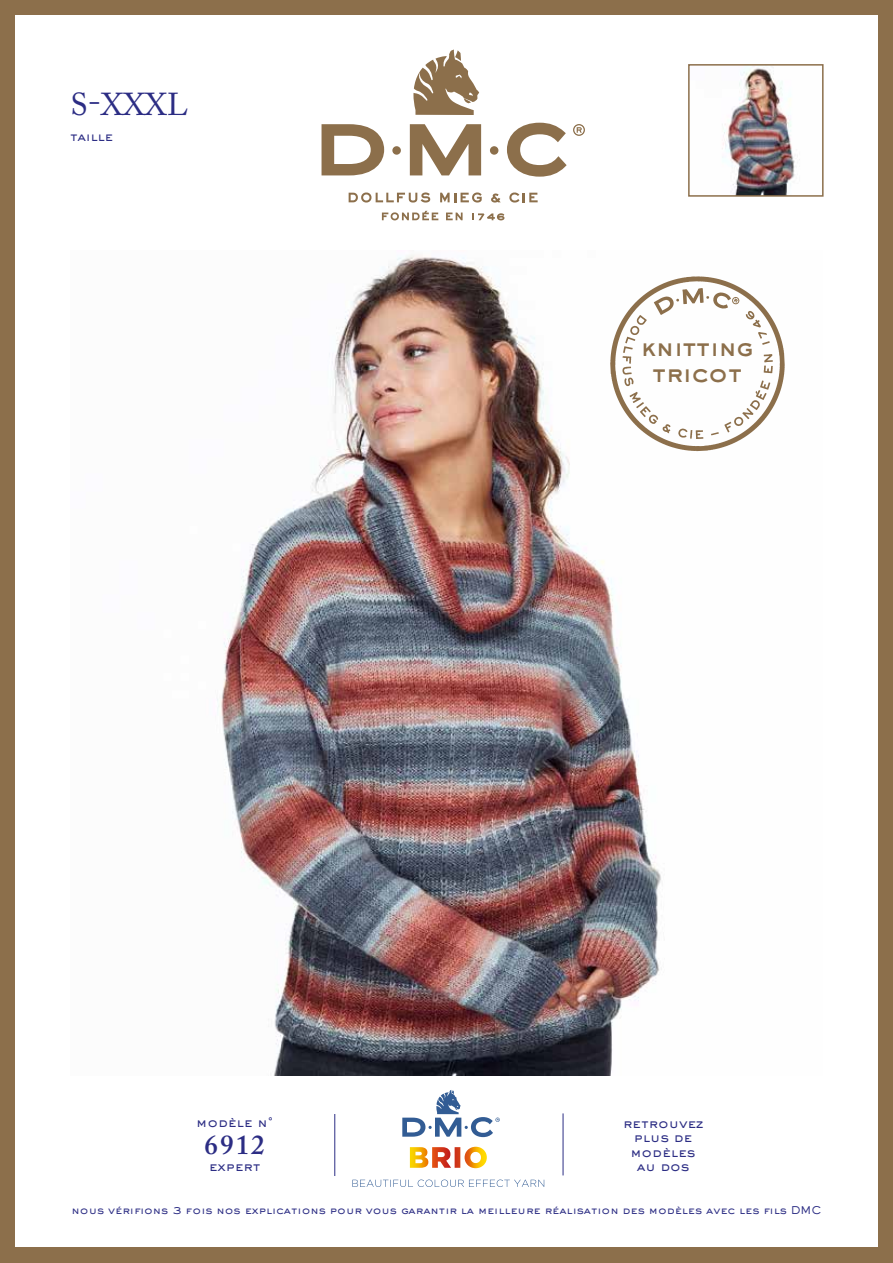
<style>
.page{position:relative;width:893px;height:1263px;background:#fff}
.page>*{position:absolute;margin:0;border:0;box-sizing:border-box;transform-origin:0 0}
.t1{font:31.5px "Adobe Caslon Pro";color:#2c2d84}
.t2{font:600 27.15px "Adobe Caslon Pro";color:#2c2d84}
.t3{font:800 24.45px/25.8px "Sackers Gothic Std";letter-spacing:-.04em;color:#8c6f4b;text-align:center}
.t4{font:500 12.75px/14.4px "Sackers Gothic Std";color:#2c2d84;text-align:center}
.t5{font:500 12.6px "Sackers Gothic Std";letter-spacing:-.02em;color:#2c2d84}
.t6{font:500 10.5px "Sackers Gothic Std";color:#2c2d84}
</style>
<div class="page">
<img style="left:217px;top:255px;width:481px;height:821px">
<img style="left:722px;top:68px;width:78px;height:126px">
<div style="left:688px;top:64px;width:136px;height:133px;border:2px solid #8c6f4b"></div>
<hr style="left:334px;top:1114px;width:1px;height:62px;background:#2c2d84">
<hr style="left:563px;top:1113px;width:1px;height:62px;background:#2c2d84">
<svg style="left:349px;top:192px;width:81px;height:11px"></svg>
<svg style="left:440px;top:192px;width:42px;height:11px"></svg>
<svg style="left:491px;top:193px;width:10px;height:10px"></svg>
<svg style="left:509px;top:192px;width:29px;height:11px"></svg>
<svg style="left:382px;top:211px;width:56px;height:9px"></svg>
<svg style="left:446px;top:213px;width:17px;height:7px"></svg>
<svg style="left:472px;top:213px;width:32px;height:7px"></svg>
<div style="left:490px;top:146px;width:8px;height:9px;background:#8c6f4b;border-radius:50%"></div>
<div style="left:392px;top:146px;width:9px;height:9px;background:#8c6f4b;border-radius:50%"></div>
<svg style="left:322px;top:124px;width:62px;height:51px"></svg>
<svg style="left:410px;top:124px;width:71px;height:51px"></svg>
<svg style="left:507px;top:123px;width:60px;height:54px"></svg>
<svg style="left:413px;top:50px;width:66px;height:65px"></svg>
<svg style="left:573px;top:124px;width:12px;height:12px"></svg>
<svg style="left:410px;top:1147px;width:77px;height:21px"></svg>
<svg style="left:352px;top:1179px;width:192px;height:8px"></svg>
<svg style="left:402px;top:1090px;width:98px;height:47px"></svg>
<svg style="left:610px;top:276px;width:175px;height:175px"></svg>
<div style="left:0;top:0;width:893px;height:15px;background:#8c6f4b"></div>
<div style="left:0;top:1247px;width:893px;height:16px;background:#8c6f4b"></div>
<div style="left:878px;top:0;width:15px;height:1263px;background:#8c6f4b"></div>
<div style="left:0;top:0;width:15px;height:1263px;background:#8c6f4b"></div>
<h1 class="t1" style="left:70px;top:85px;width:119px">S-XXXL</h1>
<p class="t5" style="left:70px;top:128px;width:44px">taille</p>
<p class="t4" style="left:196px;top:1114px;width:78px">modèle n°</p>
<h2 class="t2" style="left:205px;top:1128px;width:62px">6912</h2>
<p class="t4" style="left:209px;top:1159px;width:53px">expert</p>
<h3 class="t3" style="left:640px;top:333px;width:115px">knitting tricot</h3>
<p class="t4" style="left:623px;top:1116px;width:82px">retrouvez plus de modèles au dos</p>
<p class="t6" style="left:72px;top:1203px;width:751px">nous vérifions 3 fois nos explications pour vous garantir la meilleure réalisation des modèles avec les fils DMC</p>
</div>
